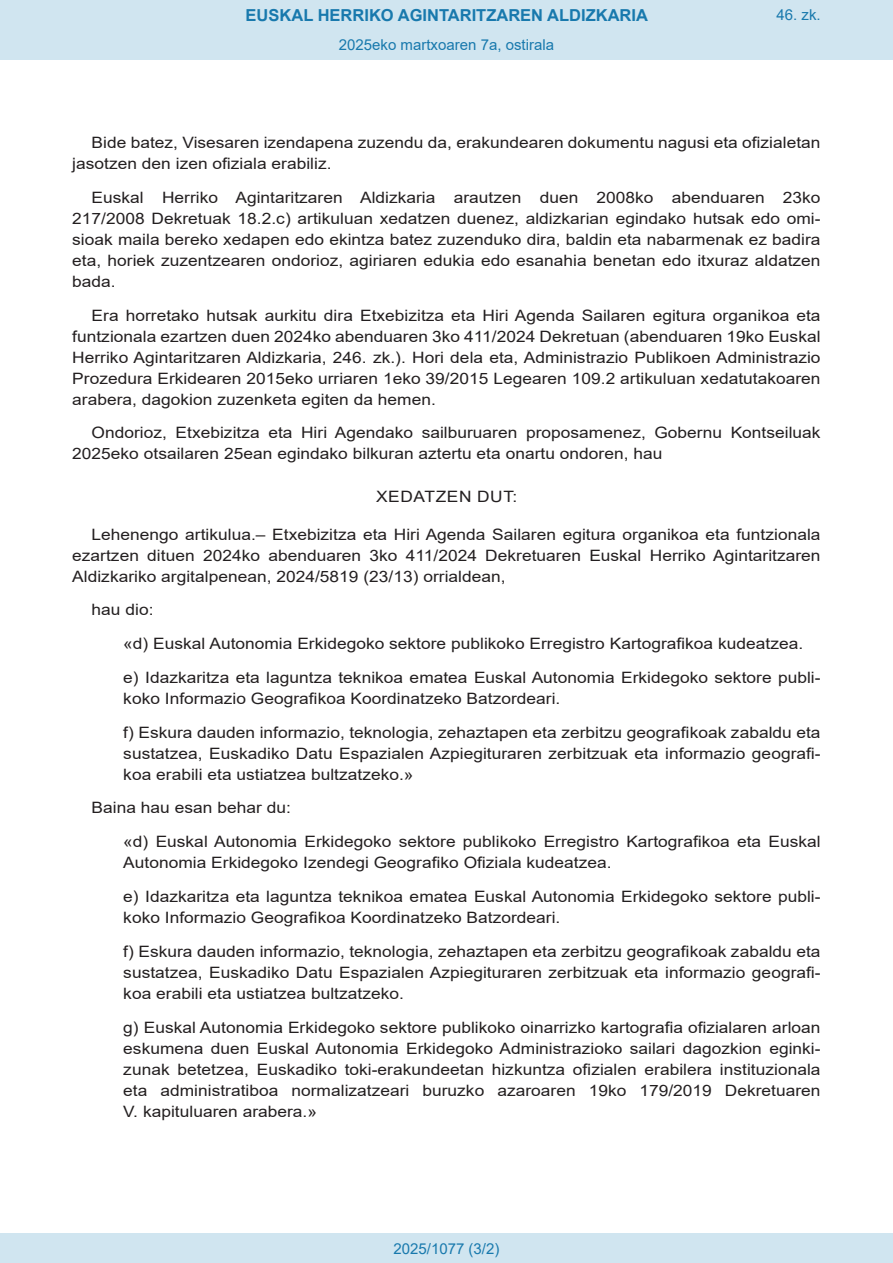
<style>
.page{position:relative;width:893px;height:1263px;background:#fff}
.page>*{position:absolute;margin:0;border:0;box-sizing:border-box;transform-origin:0 0}
.t1{font:700 16.5px "Arial";color:#1879ad}
.BOPVDetalle{font:15.6px/21px "Arial";color:#231f20;text-align:justify;scale:1.11 1}
.BOPVDetalle2{font:15.6px/21px "Arial";color:#231f20;scale:1.11 1}
.BOPVClave{font:15.6px "Arial";letter-spacing:.035em;color:#231f20;scale:1.11 1}
.Paginacion_Centro{font:15px "Arial";color:#1879ad}
</style>
<div class="page">
<div style="left:0;top:0;width:893px;height:60px;background:#d0e5f0"></div>
<div style="left:0;top:1233px;width:893px;height:30px;background:#d0e5f0"></div>
<p class="t1" style="left:246px;top:3px;width:404px">EUSKAL HERRIKO AGINTARITZAREN ALDIZKARIA</p>
<p class="Paginacion_Centro" style="left:339px;top:35px;width:217px">2025eko martxoaren 7a, ostirala</p>
<p class="Paginacion_Centro" style="left:776px;top:5px;width:46px">46. zk.</p>
<p class="BOPVDetalle" style="left:72px;top:132px;width:676px;text-indent:19px">Bide batez, Visesaren izendapena zuzendu da, erakundearen dokumentu nagusi eta ofizialetan jasotzen den izen ofiziala erabiliz.</p>
<p class="BOPVDetalle" style="left:72px;top:187px;width:676px;text-indent:19px">Euskal Herriko Agintaritzaren Aldizkaria arautzen duen 2008ko abenduaren 23ko 217/2008 Dekretuak 18.2.c) artikuluan xedatzen duenez, aldizkarian egindako hutsak edo omi&shy;sioak maila bereko xedapen edo ekintza batez zuzenduko dira, baldin eta nabarmenak ez badira eta, horiek zuzentzearen ondorioz, agiriaren edukia edo esanahia benetan edo itxuraz aldatzen bada.</p>
<p class="BOPVDetalle" style="left:72px;top:305px;width:676px;text-indent:19px">Era horretako hutsak aurkitu dira Etxebizitza eta Hiri Agenda Sailaren egitura organikoa eta funtzionala ezartzen duen 2024ko abenduaren 3ko 411/2024 Dekretuan (abenduaren 19ko Euskal Herriko Agintaritzaren Aldizkaria, 246. zk.). Hori dela eta, Administrazio Publikoen Administrazio Prozedura Erkidearen 2015eko urriaren 1eko 39/2015 Legearen 109.2 artikuluan xedatutakoaren arabera, dagokion zuzenketa egiten da hemen.</p>
<p class="BOPVDetalle" style="left:72px;top:422px;width:676px;text-indent:19px">Ondorioz, Etxebizitza eta Hiri Agendako sailburuaren proposamenez, Gobernu Kontseiluak<br>2025eko otsailaren 25ean egindako bilkuran aztertu eta onartu ondoren, hau</p>
<p class="BOPVClave" style="left:376px;top:485px;width:129px">XEDATZEN DUT:</p>
<p class="BOPVDetalle" style="left:72px;top:524px;width:676px;text-indent:19px">Lehenengo artikulua.– Etxebizitza eta Hiri Agenda Sailaren egitura organikoa eta funtzionala ezartzen dituen 2024ko abenduaren 3ko 411/2024 Dekretuaren Euskal Herriko Agintaritzaren Aldizkariko argitalpenean, 2024/5819 (23/13) orrialdean,</p>
<p class="BOPVDetalle" style="left:92px;top:599px;width:57px">hau dio:</p>
<p class="BOPVDetalle2" style="left:123px;top:633px;width:614px">«d) Euskal Autonomia Erkidegoko sektore publikoko Erregistro Kartografikoa kudeatzea.</p>
<p class="BOPVDetalle2" style="left:123px;top:667px;width:630px">e) Idazkaritza eta laguntza teknikoa ematea Euskal Autonomia Erkidegoko sektore publi&shy;koko Informazio Geografikoa Koordinatzeko Batzordeari.</p>
<p class="BOPVDetalle2" style="left:123px;top:722px;width:630px;text-align:justify">f) Eskura dauden informazio, teknologia, zehaztapen eta zerbitzu geografikoak zabaldu eta sustatzea, Euskadiko Datu Espazialen Azpiegituraren zerbitzuak eta informazio geografi&shy;koa erabili eta ustiatzea bultzatzeko.»</p>
<p class="BOPVDetalle" style="left:92px;top:797px;width:181px">Baina hau esan behar du:</p>
<p class="BOPVDetalle2" style="left:123px;top:831px;width:630px">«d) Euskal Autonomia Erkidegoko sektore publikoko Erregistro Kartografikoa eta Euskal<br>Autonomia Erkidegoko Izendegi Geografiko Ofiziala kudeatzea.</p>
<p class="BOPVDetalle2" style="left:123px;top:886px;width:630px">e) Idazkaritza eta laguntza teknikoa ematea Euskal Autonomia Erkidegoko sektore publi&shy;koko Informazio Geografikoa Koordinatzeko Batzordeari.</p>
<p class="BOPVDetalle2" style="left:123px;top:941px;width:630px;text-align:justify">f) Eskura dauden informazio, teknologia, zehaztapen eta zerbitzu geografikoak zabaldu eta sustatzea, Euskadiko Datu Espazialen Azpiegituraren zerbitzuak eta informazio geografi&shy;koa erabili eta ustiatzea bultzatzeko.</p>
<p class="BOPVDetalle2" style="left:123px;top:1016px;width:630px;text-align:justify">g) Euskal Autonomia Erkidegoko sektore publikoko oinarrizko kartografia ofizialaren arloan eskumena duen Euskal Autonomia Erkidegoko Administrazioko sailari dagozkion eginki&shy;zunak betetzea, Euskadiko toki-erakundeetan hizkuntza ofizialen erabilera instituzionala eta administratiboa normalizatzeari buruzko azaroaren 19ko 179/2019 Dekretuaren V. kapituluaren arabera.»</p>
<p class="Paginacion_Centro" style="left:393px;top:1238px;width:107px">2025/1077 (3/2)</p>
</div>
